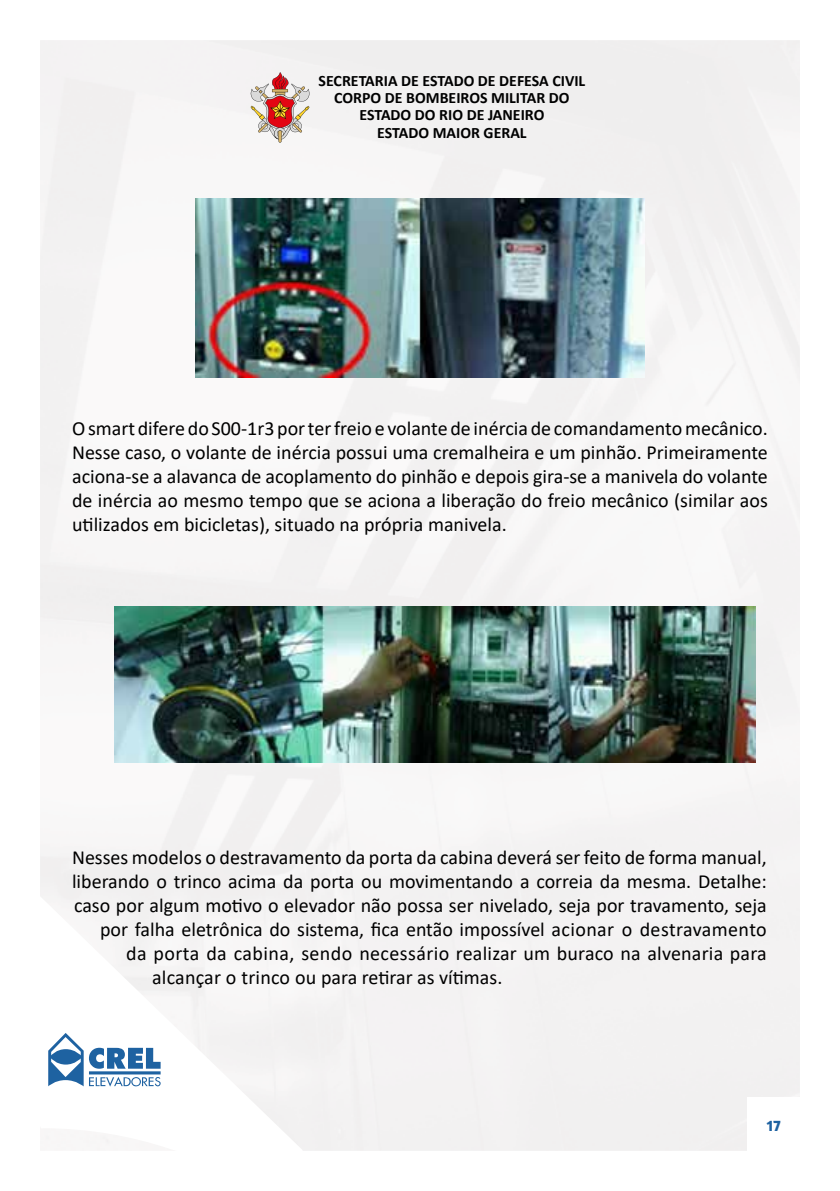
<style>
.page{position:relative;width:840px;height:1191px;background:#fff}
.page>*{position:absolute;margin:0;border:0;box-sizing:border-box;transform-origin:0 0}
.t1{font:20px/24px "Calibri";color:#000;text-align:justify}
.t2{font:700 15.8px/17.2px "Calibri";color:#000;text-align:center}
.t3{font:700 15.8px "Amaranth";color:#1d61a1}
</style>
<div class="page">
<div style="left:0;top:0;width:839px;height:1191px;background:#f7f5f6"></div>
<svg style="left:250px;top:72px;width:60px;height:71px"></svg>
<img style="left:195px;top:198px;width:449px;height:179px">
<img style="left:114px;top:607px;width:641px;height:156px">
<p class="t2" style="left:318px;top:72px;width:268px">SECRETARIA DE ESTADO DE DEFESA CIVIL<br>CORPO DE BOMBEIROS MILITAR DO<br>ESTADO DO RIO DE JANEIRO<br>ESTADO MAIOR GERAL</p>
<p class="t1" style="left:72px;top:415px;width:697px">O smart difere do S00-1r3 por ter freio e volante de inércia de comandamento mecânico.<br>Nesse caso, o volante de inércia possui uma cremalheira e um pinhão. Primeiramente aciona-se a alavanca de acoplamento do pinhão e depois gira-se a manivela do volante de inércia ao mesmo tempo que se aciona a liberação do freio mecânico (similar aos utilizados em bicicletas), situado na própria manivela.</p>
<p class="t1" style="left:72px;top:845px;width:695px">Nesses modelos o destravamento da porta da cabina deverá ser feito de forma manual,</p>
<p class="t1" style="left:72px;top:869px;width:695px">liberando o trinco acima da porta ou movimentando a correia da mesma. Detalhe:</p>
<p class="t1" style="left:74px;top:893px;width:693px">caso por algum motivo o elevador não possa ser nivelado, seja por travamento, seja</p>
<p class="t1" style="left:100px;top:917px;width:667px">por falha eletrônica do sistema, fica então impossível acionar o destravamento</p>
<p class="t1" style="left:126px;top:941px;width:641px">da porta da cabina, sendo necessário realizar um buraco na alvenaria para</p>
<p class="t1" style="left:152px;top:965px;width:351px">alcançar o trinco ou para retirar as vítimas.</p>
<p class="t3" style="left:766px;top:1115px;width:16px">17</p>
</div>
